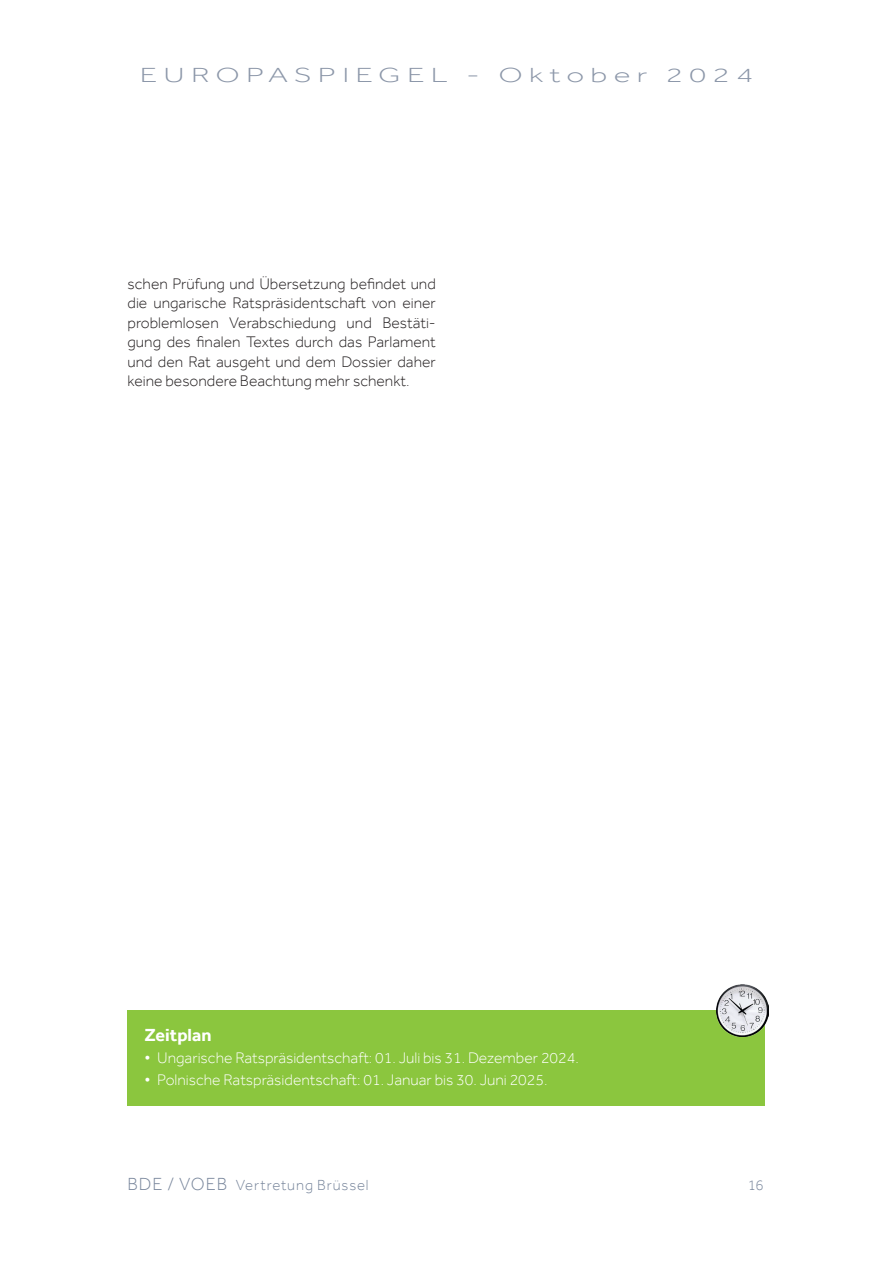
<style>
.page{position:relative;width:893px;height:1263px;background:#fff}
.page>*{position:absolute;margin:0;border:0;box-sizing:border-box;transform-origin:0 0}
.t1{font:300 21px "Effra";letter-spacing:.2em;color:#8c97a9;scale:1.5 1}
.t2{font:700 18px "Effra";color:#fff}
.t3{font:300 15.75px/19.5px "Effra";color:#231f20;text-align:justify}
.t4{font:300 15.75px "Effra";color:#fff}
.t5{font:300 15px "Effra";letter-spacing:.055em;color:#76849a}
.s1{font-size:18px}
</style>
<div class="page">
<div style="left:128px;top:1010px;width:637px;height:96px;background:#8bc63e"></div>
<img style="left:716px;top:984px;width:52px;height:53px">
<h1 class="t1" style="left:140px;top:63px;width:411px">EUROPASPIEGEL - Oktober 2024</h1>
<p class="t3" style="left:128px;top:274px;width:310px">schen Prüfung und Übersetzung befindet und die ungarische Ratspräsidentschaft von einer problemlosen Verabschiedung und Bestäti&shy;gung des finalen Textes durch das Parlament und den Rat ausgeht und dem Dossier daher keine besondere Beachtung mehr schenkt.</p>
<p class="t2" style="left:145px;top:1024px;width:68px">Zeitplan</p>
<p class="t4" style="left:145px;top:1049px;width:436px"><span class="s1">•</span> Ungarische Ratspräsidentschaft: 01. Juli bis 31. Dezember 2024.</p>
<p class="t4" style="left:145px;top:1070px;width:404px"><span class="s1">•</span> Polnische Ratspräsidentschaft: 01. Januar bis 30. Juni 2025.</p>
<p class="t5" style="left:128px;top:1176px;width:243px"><span class="s1">BDE / VOEB</span> Vertretung Brüssel</p>
<p class="t5" style="left:748px;top:1176px;width:17px">16</p>
</div>
